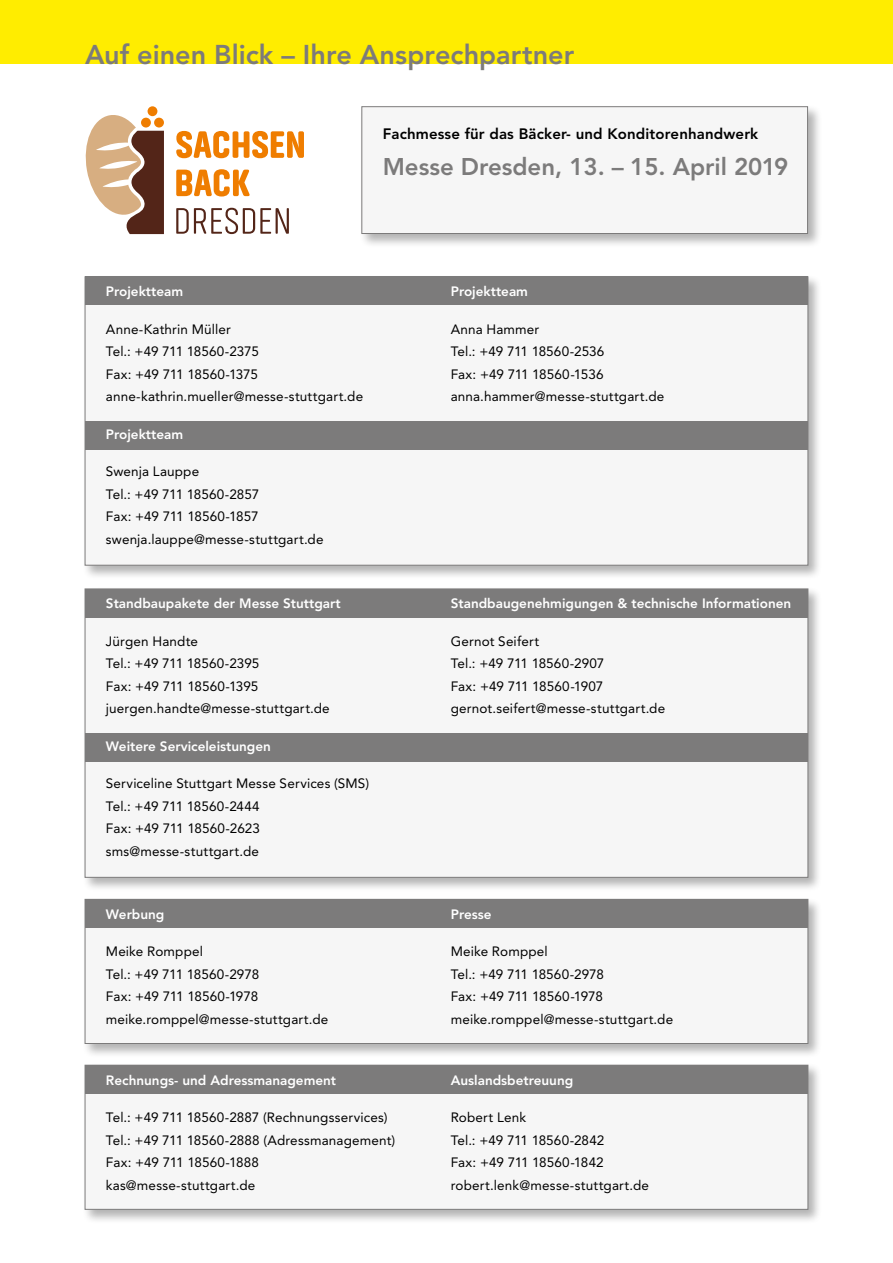
<style>
.page{position:relative;width:893px;height:1263px;background:#fff}
.page>*{position:absolute;margin:0;border:0;box-sizing:border-box;transform-origin:0 0}
.t1{font:800 27px "Avenir";color:#7c7b7b}
.t2{font:800 24px "Avenir";color:#7c7b7b}
.t3{font:800 15px "Avenir";letter-spacing:.01em;color:#000}
.Copy_Deutsch{font:13.5px/22.5px "Avenir";letter-spacing:.01em;color:#000}
.Grundtext{font:800 13.5px "Avenir";color:#fff}
.Copy_Deutsch-2{font:13.5px "Avenir";letter-spacing:-.015em;color:#000}
.Copy_Deutsch-3{font:13.5px "Avenir";letter-spacing:-.01em;color:#000}
</style>
<div class="page">
<div style="left:0;top:0;width:893px;height:64px;background:#ffed00"></div>
<div style="left:359px;top:104px;width:463px;height:144px;background:#000;opacity:.3"></div>
<div style="left:361px;top:106px;width:447px;height:128px;background:#f6f6f6;border:1px solid #7c7b7b"></div>
<div style="left:82px;top:274px;width:741px;height:306px;background:#000;opacity:.3"></div>
<div style="left:85px;top:276px;width:723px;height:290px;background:#f6f6f6;border:1px solid #7c7b7b"></div>
<div style="left:82px;top:586px;width:741px;height:306px;background:#000;opacity:.3"></div>
<div style="left:85px;top:588px;width:723px;height:290px;background:#f6f6f6;border:1px solid #7c7b7b"></div>
<div style="left:82px;top:897px;width:741px;height:161px;background:#000;opacity:.3"></div>
<div style="left:85px;top:899px;width:723px;height:145px;background:#f6f6f6;border:1px solid #7c7b7b"></div>
<div style="left:82px;top:1063px;width:741px;height:161px;background:#000;opacity:.3"></div>
<div style="left:85px;top:1065px;width:723px;height:145px;background:#f6f6f6;border:1px solid #7c7b7b"></div>
<div style="left:85px;top:276px;width:722px;height:29px;background:#7c7b7b"></div>
<div style="left:85px;top:588px;width:722px;height:29px;background:#7c7b7b"></div>
<div style="left:85px;top:899px;width:722px;height:29px;background:#7c7b7b"></div>
<div style="left:85px;top:1065px;width:722px;height:29px;background:#7c7b7b"></div>
<div style="left:85px;top:421px;width:722px;height:29px;background:#7c7b7b"></div>
<div style="left:85px;top:733px;width:722px;height:29px;background:#7c7b7b"></div>
<svg style="left:176px;top:131px;width:128px;height:27px"></svg>
<svg style="left:176px;top:169px;width:74px;height:28px"></svg>
<svg style="left:176px;top:208px;width:113px;height:26px"></svg>
<div style="left:148px;top:106px;width:9px;height:10px;background:#ef7d00;border-radius:50%"></div>
<svg style="left:86px;top:114px;width:78px;height:120px"></svg>
<p class="t1" style="left:85px;top:38px;width:491px">Auf einen Blick – Ihre Ansprechpartner</p>
<p class="t3" style="left:383px;top:125px;width:377px">Fachmesse für das Bäcker- und Konditorenhandwerk</p>
<p class="t2" style="left:383px;top:152px;width:407px">Messe Dresden, 13. – 15. April 2019</p>
<p class="Grundtext" style="left:106px;top:284px;width:79px">Projektteam</p>
<p class="Copy_Deutsch" style="left:106px;top:318px;width:126px">Anne-Kathrin Müller</p>
<p class="Copy_Deutsch-2" style="left:106px;top:344px;width:154px">Tel.: +49 711 18560-2375</p>
<p class="Copy_Deutsch-2" style="left:106px;top:366px;width:153px">Fax: +49 711 18560-1375</p>
<p class="Copy_Deutsch" style="left:106px;top:385px;width:259px">anne-kathrin.mueller@messe-stuttgart.de</p>
<p class="Grundtext" style="left:106px;top:426px;width:79px">Projektteam</p>
<p class="Copy_Deutsch" style="left:106px;top:460px;width:95px">Swenja Lauppe</p>
<p class="Copy_Deutsch" style="left:106px;top:483px;width:155px">Tel.: +49 711 18560-2857</p>
<p class="Copy_Deutsch" style="left:106px;top:505px;width:154px">Fax: +49 711 18560-1857</p>
<p class="Copy_Deutsch" style="left:106px;top:528px;width:219px">swenja.lauppe@messe-stuttgart.de</p>
<p class="Grundtext" style="left:106px;top:596px;width:236px">Standbaupakete der Messe Stuttgart</p>
<p class="Copy_Deutsch" style="left:106px;top:630px;width:94px">Jürgen Handte</p>
<p class="Copy_Deutsch" style="left:106px;top:652px;width:155px">Tel.: +49 711 18560-2395</p>
<p class="Copy_Deutsch" style="left:106px;top:675px;width:154px">Fax: +49 711 18560-1395</p>
<p class="Copy_Deutsch" style="left:106px;top:697px;width:225px">juergen.handte@messe-stuttgart.de</p>
<p class="Grundtext" style="left:106px;top:738px;width:167px">Weitere Serviceleistungen</p>
<p class="Copy_Deutsch" style="left:106px;top:772px;width:265px">Serviceline Stuttgart Messe Services (SMS)</p>
<p class="Copy_Deutsch" style="left:106px;top:795px;width:155px">Tel.: +49 711 18560-2444</p>
<p class="Copy_Deutsch" style="left:106px;top:817px;width:156px">Fax: +49 711 18560-2623</p>
<p class="Copy_Deutsch" style="left:106px;top:840px;width:155px">sms@messe-stuttgart.de</p>
<p class="Grundtext" style="left:106px;top:906px;width:60px">Werbung</p>
<p class="Copy_Deutsch" style="left:106px;top:940px;width:99px">Meike Romppel</p>
<p class="Copy_Deutsch" style="left:106px;top:963px;width:155px">Tel.: +49 711 18560-2978</p>
<p class="Copy_Deutsch-3" style="left:106px;top:989px;width:154px">Fax: +49 711 18560-1978</p>
<p class="Copy_Deutsch" style="left:106px;top:1008px;width:224px">meike.romppel@messe-stuttgart.de</p>
<p class="Grundtext" style="left:451px;top:284px;width:79px">Projektteam</p>
<p class="Copy_Deutsch" style="left:451px;top:318px;width:90px">Anna Hammer</p>
<p class="Copy_Deutsch" style="left:451px;top:340px;width:155px">Tel.: +49 711 18560-2536</p>
<p class="Copy_Deutsch" style="left:451px;top:363px;width:154px">Fax: +49 711 18560-1536</p>
<p class="Copy_Deutsch" style="left:451px;top:385px;width:215px">anna.hammer@messe-stuttgart.de</p>
<p class="Grundtext" style="left:451px;top:596px;width:342px">Standbaugenehmigungen &amp; technische Informationen</p>
<p class="Copy_Deutsch" style="left:451px;top:630px;width:90px">Gernot Seifert</p>
<p class="Copy_Deutsch" style="left:451px;top:652px;width:155px">Tel.: +49 711 18560-2907</p>
<p class="Copy_Deutsch" style="left:451px;top:675px;width:154px">Fax: +49 711 18560-1907</p>
<p class="Copy_Deutsch" style="left:451px;top:697px;width:216px">gernot.seifert@messe-stuttgart.de</p>
<p class="Grundtext" style="left:451px;top:906px;width:42px">Presse</p>
<p class="Copy_Deutsch" style="left:451px;top:940px;width:99px">Meike Romppel</p>
<p class="Copy_Deutsch" style="left:451px;top:963px;width:155px">Tel.: +49 711 18560-2978</p>
<p class="Copy_Deutsch-3" style="left:451px;top:989px;width:154px">Fax: +49 711 18560-1978</p>
<p class="Copy_Deutsch" style="left:451px;top:1008px;width:224px">meike.romppel@messe-stuttgart.de</p>
<p class="Grundtext" style="left:106px;top:1072px;width:232px">Rechnungs- und Adressmanagement</p>
<p class="Copy_Deutsch" style="left:106px;top:1106px;width:283px">Tel.: +49 711 18560-2887 (Rechnungsservices)</p>
<p class="Copy_Deutsch" style="left:106px;top:1129px;width:291px">Tel.: +49 711 18560-2888 (Adressmanagement)<br>Fax: +49 711 18560-1888</p>
<p class="Copy_Deutsch" style="left:106px;top:1174px;width:151px">kas@messe-stuttgart.de</p>
<p class="Grundtext" style="left:451px;top:1072px;width:124px">Auslandsbetreuung</p>
<p class="Copy_Deutsch" style="left:451px;top:1106px;width:77px">Robert Lenk</p>
<p class="Copy_Deutsch" style="left:451px;top:1129px;width:155px">Tel.: +49 711 18560-2842</p>
<p class="Copy_Deutsch" style="left:451px;top:1151px;width:154px">Fax: +49 711 18560-1842</p>
<p class="Copy_Deutsch" style="left:451px;top:1174px;width:200px">robert.lenk@messe-stuttgart.de</p>
</div>
